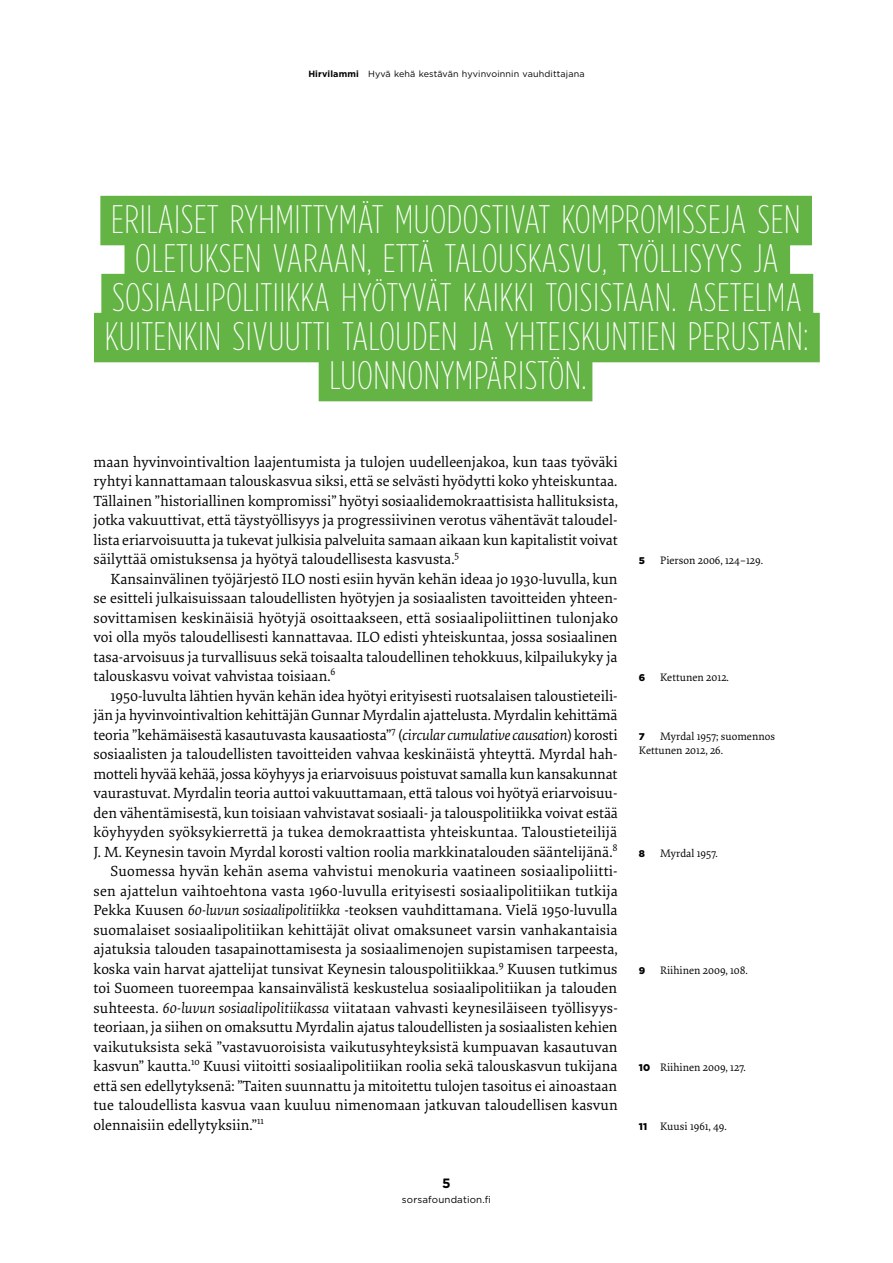
<style>
.page{position:relative;width:893px;height:1263px;background:#fff}
.page>*{position:absolute;margin:0;border:0;box-sizing:border-box;transform-origin:0 0}
.t1{font:200 39.75px/39px "Gotham Condensed";letter-spacing:.015em;color:#fff;text-align:center}
.t2{font:15.3px/19.5px "Elena Basic";color:#000;text-align:justify}
.t3{font:700 13.5px "Gotham";color:#000}
.t4{font:11.25px/14.7px "Elena Basic";color:#000}
.t5{font:9.75px "Gotham";letter-spacing:.015em;color:#000}
.t6{font:900 9.75px "Gotham";color:#000}
.t7{font:9px "Gotham";letter-spacing:.015em;color:#000}
.s1{font-weight:700}
.s2{font-style:italic}
.s3{font-family:"Gotham";font-weight:900;font-size:9.75px}
</style>
<div class="page">
<div style="left:100px;top:196px;width:712px;height:49px;background:#64b445"></div>
<div style="left:125px;top:235px;width:665px;height:49px;background:#64b445"></div>
<div style="left:101px;top:274px;width:712px;height:49px;background:#64b445"></div>
<div style="left:94px;top:313px;width:726px;height:49px;background:#64b445"></div>
<div style="left:319px;top:352px;width:273px;height:49px;background:#64b445"></div>
<p class="t7" style="left:308px;top:68px;width:278px"><span class="s1">Hirvilammi</span> Hyvä kehä kestävän hyvinvoinnin vauhdittajana</p>
<p class="t1" style="left:105px;top:199px;width:705px">ERILAISET RYHMITTYMÄT MUODOSTIVAT KOMPROMISSEJA SEN OLETUKSEN VARAAN, ETTÄ TALOUSKASVU, TYÖLLISYYS JA SOSIAALIPOLITIIKKA HYÖTYVÄT KAIKKI TOISISTAAN. ASETELMA KUITENKIN SIVUUTTI TALOUDEN JA YHTEISKUNTIEN PERUSTAN:<br>LUONNONYMPÄRISTÖN.</p>
<p class="t2" style="left:94px;top:451px;width:526px">maan hyvinvointivaltion laajentumista ja tulojen uudelleenjakoa, kun taas työväki ryhtyi kannattamaan talouskasvua siksi, että se selvästi hyödytti koko yhteiskuntaa.<br>Tällainen ”historiallinen kompromissi” hyötyi sosiaalidemokraattisista hallituksista, jotka vakuuttivat, että täystyöllisyys ja progressiivinen verotus vähentävät taloudel&shy;lista eriarvoisuutta ja tukevat julkisia palveluita samaan aikaan kun kapitalistit voivat säilyttää omistuksensa ja hyötyä taloudellisesta kasvusta.<sup>5</sup></p>
<p class="t2" style="left:94px;top:568px;width:526px;text-indent:17px">Kansainvälinen työjärjestö ILO nosti esiin hyvän kehän ideaa jo 1930-luvulla, kun se esitteli julkaisuissaan taloudellisten hyötyjen ja sosiaalisten tavoitteiden yhteen&shy;sovittamisen keskinäisiä hyötyjä osoittaakseen, että sosiaalipoliittinen tulonjako voi olla myös taloudellisesti kannattavaa. ILO edisti yhteiskuntaa, jossa sosiaalinen tasa-arvoisuus ja turvallisuus sekä toisaalta taloudellinen tehokkuus, kilpailukyky ja talouskasvu voivat vahvistaa toisiaan.<sup>6</sup></p>
<p class="t2" style="left:111px;top:685px;width:509px">1950-luvulta lähtien hyvän kehän idea hyötyi erityisesti ruotsalaisen taloustieteili-</p>
<p class="t2" style="left:94px;top:705px;width:526px">jän ja hyvinvointivaltion kehittäjän Gunnar Myrdalin ajattelusta. Myrdalin kehittämä</p>
<p class="t2" style="left:94px;top:724px;width:526px">teoria ”kehämäisestä kasautuvasta kausaatiosta”<sup>7</sup> (<span class="s2">circular cumulative causation</span>) korosti</p>
<p class="t2" style="left:94px;top:744px;width:526px">sosiaalisten ja taloudellisten tavoitteiden vahvaa keskinäistä yhteyttä. Myrdal hah-</p>
<p class="t2" style="left:94px;top:763px;width:525px">motteli hyvää kehää, jossa köyhyys ja eriarvoisuus poistuvat samalla kun kansakunnat</p>
<p class="t2" style="left:94px;top:783px;width:526px">vaurastuvat. Myrdalin teoria auttoi vakuuttamaan, että talous voi hyötyä eriarvoisuu-</p>
<p class="t2" style="left:94px;top:802px;width:526px">den vähentämisestä, kun toisiaan vahvistavat sosiaali- ja talouspolitiikka voivat estää</p>
<p class="t2" style="left:94px;top:822px;width:525px">köyhyyden syöksykierrettä ja tukea demokraattista yhteiskuntaa. Taloustieteilijä</p>
<p class="t2" style="left:94px;top:841px;width:526px">J. M. Keynesin tavoin Myrdal korosti valtion roolia markkinatalouden sääntelijänä.<sup>8</sup></p>
<p class="t2" style="left:111px;top:861px;width:509px">Suomessa hyvän kehän asema vahvistui menokuria vaatineen sosiaalipoliitti-</p>
<p class="t2" style="left:94px;top:880px;width:526px">sen ajattelun vaihtoehtona vasta 1960-luvulla erityisesti sosiaalipolitiikan tutkija</p>
<p class="t2" style="left:94px;top:900px;width:526px">Pekka Kuusen <span class="s2">60-luvun sosiaalipolitiikka</span> -teoksen vauhdittamana. Vielä 1950-luvulla</p>
<p class="t2" style="left:94px;top:919px;width:525px">suomalaiset sosiaalipolitiikan kehittäjät olivat omaksuneet varsin vanhakantaisia</p>
<p class="t2" style="left:94px;top:939px;width:526px">ajatuksia talouden tasapainottamisesta ja sosiaalimenojen supistamisen tarpeesta,</p>
<p class="t2" style="left:94px;top:958px;width:526px">koska vain harvat ajattelijat tunsivat Keynesin talouspolitiikkaa.<sup>9</sup> Kuusen tutkimus</p>
<p class="t2" style="left:94px;top:978px;width:525px">toi Suomeen tuoreempaa kansainvälistä keskustelua sosiaalipolitiikan ja talouden</p>
<p class="t2" style="left:94px;top:997px;width:526px">suhteesta. <span class="s2">60-luvun sosiaalipolitiikassa</span> viitataan vahvasti keynesiläiseen työllisyys-</p>
<p class="t2" style="left:94px;top:1017px;width:526px">teoriaan, ja siihen on omaksuttu Myrdalin ajatus taloudellisten ja sosiaalisten kehien</p>
<p class="t2" style="left:94px;top:1036px;width:526px">vaikutuksista sekä ”vastavuoroisista vaikutusyhteyksistä kumpuavan kasautuvan</p>
<p class="t2" style="left:94px;top:1056px;width:526px">kasvun” kautta.<sup>10</sup> Kuusi viitoitti sosiaalipolitiikan roolia sekä talouskasvun tukijana</p>
<p class="t2" style="left:94px;top:1075px;width:525px">että sen edellytyksenä: ”Taiten suunnattu ja mitoitettu tulojen tasoitus ei ainoastaan</p>
<p class="t2" style="left:94px;top:1095px;width:526px">tue taloudellista kasvua vaan kuuluu nimenomaan jatkuvan taloudellisen kasvun</p>
<p class="t2" style="left:94px;top:1114px;width:172px">olennaisiin edellytyksiin.”<sup>11</sup></p>
<p class="t3" style="left:442px;top:1174px;width:10px">5</p>
<p class="t5" style="left:402px;top:1193px;width:91px">sorsafoundation.fi</p>
<p class="t6" style="left:639px;top:554px;width:8px">5</p>
<p class="t4" style="left:660px;top:552px;width:104px">Pierson 2006, 124–129.</p>
<p class="t6" style="left:639px;top:671px;width:8px">6</p>
<p class="t4" style="left:660px;top:669px;width:70px">Kettunen 2012.</p>
<p class="t4" style="left:639px;top:728px;width:138px;text-indent:21px">Myrdal 1957; suomennos<br>Kettunen 2012, 26.</p>
<p class="t6" style="left:639px;top:729px;width:7px">7</p>
<p class="t6" style="left:639px;top:846px;width:8px">8</p>
<p class="t4" style="left:660px;top:845px;width:59px">Myrdal 1957.</p>
<p class="t6" style="left:639px;top:963px;width:8px">9</p>
<p class="t4" style="left:660px;top:962px;width:89px">Riihinen 2009, 108.</p>
<p class="t4" style="left:639px;top:1059px;width:109px"><span class="s3">10</span> Riihinen 2009, 127.</p>
<p class="t4" style="left:639px;top:1118px;width:89px"><span class="s3">11</span> Kuusi 1961, 49.</p>
</div>
